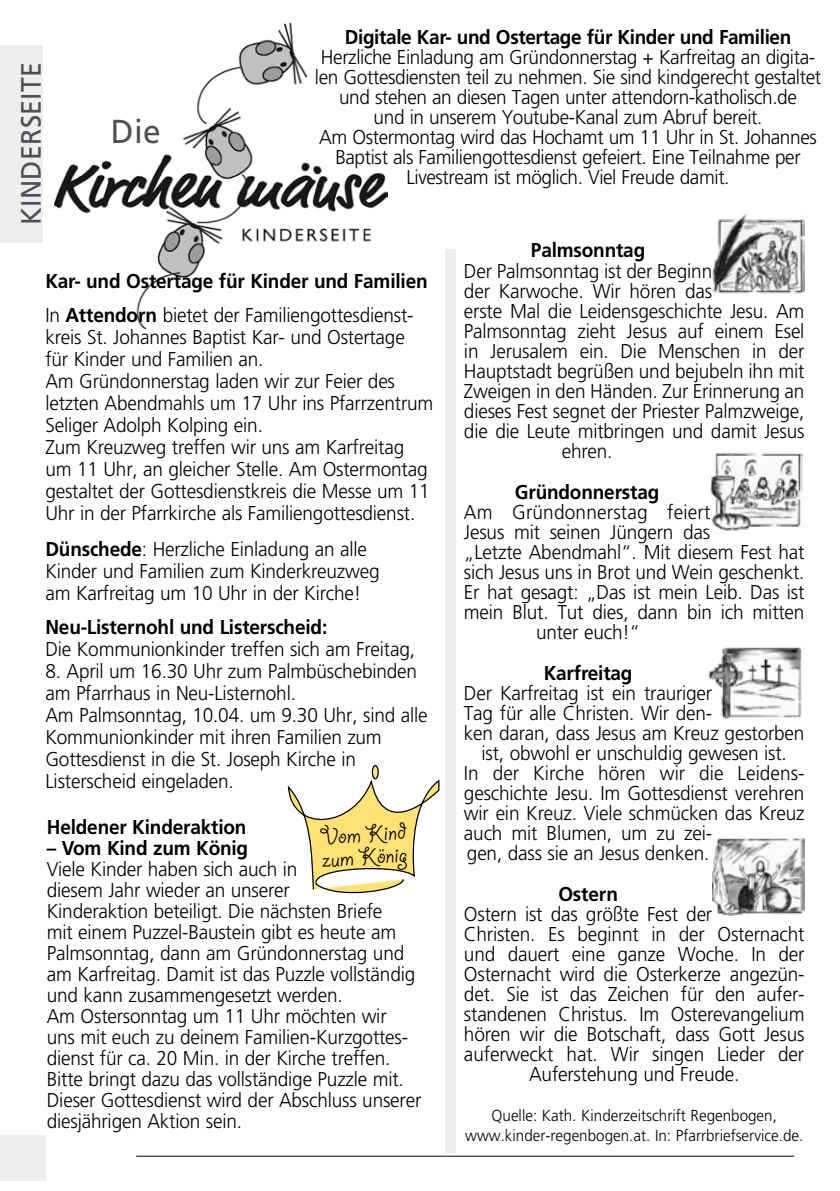
<style>
.page{position:relative;width:840px;height:1191px;background:#fff}
.page>*{position:absolute;margin:0;border:0;box-sizing:border-box;transform-origin:0 0}
.t1{font:33.2px "Frutiger";color:#504f53;scale:.95 1}
.t2{font:28px "Frutiger";letter-spacing:.01em;color:#504f53;scale:.95 1}
.t3{font:26px/22.6px "Giddyup Std";color:#000}
.t4{font:300 20px/22px "Frutiger";letter-spacing:-.01em;color:#000;scale:.95 1}
.t5{font:700 20px/34px "Frutiger";letter-spacing:-.01em;color:#000;scale:.95 1}
.t6{font:300 20px "Frutiger";letter-spacing:.01em;color:#000;scale:.95 1}
.t7{font:300 16px/20px "Frutiger";color:#000;text-align:center;scale:.95 1}
.s1{font-weight:300}
.s2{font-weight:700}
</style>
<div class="page">
<hr style="left:136px;top:1155px;width:657px;height:1px;background:#000">
<img style="left:708px;top:647px;width:94px;height:72px">
<div style="left:0;top:1135px;width:47px;height:46px;background:#edeeef"></div>
<div style="left:0;top:45px;width:42px;height:197px;background:#edeeef"></div>
<div style="left:445px;top:249px;width:10px;height:903px;background:#edeeef"></div>
<img style="left:55px;top:23px;width:332px;height:305px">
<img style="left:712px;top:214px;width:91px;height:80px">
<img style="left:712px;top:837px;width:92px;height:79px">
<img style="left:710px;top:452px;width:92px;height:78px">
<svg style="left:287px;top:777px;width:153px;height:117px"></svg>
<svg style="left:372px;top:765px;width:6px;height:13px"></svg>
<div style="left:371px;top:765px;width:7px;height:14px;border:1px solid #000;border-radius:50%"></div>
<h2 class="t2" style="left:15px;top:225px;width:172px;rotate:-90deg">KINDERSEITE</h2>
<h1 class="t1" style="left:111px;top:112px;width:54px">Die</h1>
<p class="t5" style="left:344px;top:20px;width:471px">Digitale Kar- und Ostertage für Kinder und Familien</p>
<p class="t4" style="left:315px;top:47px;width:534px;line-height:20px;text-align:center">Herzliche Einladung am Gründonnerstag + Karfreitag an digita&shy;len Gottesdiensten teil zu nehmen. Sie sind kindgerecht gestaltet und stehen an diesen Tagen unter attendorn-katholisch.de<br>und in unserem Youtube-Kanal zum Abruf bereit.<br>Am Ostermontag wird das Hochamt um 11 Uhr in St. Johannes Baptist als Familiengottesdienst gefeiert. Eine Teilnahme per Livestream ist möglich. Viel Freude damit.</p>
<p class="t5" style="left:45px;top:264px;width:403px">Kar- und Ostertage für Kinder und Familien<br><span class="s1">In</span> Attendorn <span class="s1">bietet der Familiengottesdienst-</span></p>
<p class="t4" style="left:45px;top:326px;width:409px">kreis St. Johannes Baptist Kar- und Ostertage<br>für Kinder und Familien an.<br>Am Gründonnerstag laden wir zur Feier des letzten Abendmahls um 17 Uhr ins Pfarrzentrum Seliger Adolph Kolping ein.<br>Zum Kreuzweg treffen wir uns am Karfreitag um 11 Uhr, an gleicher Stelle. Am Ostermontag gestaltet der Gottesdienstkreis die Messe um 11<br>Uhr in der Pfarrkirche als Familiengottesdienst.</p>
<p class="t4" style="left:45px;top:538px;width:353px"><span class="s2">Dünschede</span>: Herzliche Einladung an alle<br>Kinder und Familien zum Kinderkreuzweg am Karfreitag um 10 Uhr in der Kirche!</p>
<p class="t5" style="left:45px;top:610px;width:298px">Neu-Listernohl und Listerscheid:</p>
<p class="t4" style="left:45px;top:638px;width:390px">Die Kommunionkinder treffen sich am Freitag,</p>
<p class="t4" style="left:45px;top:660px;width:403px">8. April um 16.30 Uhr zum Palmbüschebinden am Pfarrhaus in Neu-Listernohl.<br>Am Palmsonntag, 10.04. um 9.30 Uhr, sind alle Kommunionkinder mit ihren Familien zum Gottesdienst in die St. Joseph Kirche in Listerscheid eingeladen.</p>
<p class="t5" style="left:47px;top:810px;width:211px">Heldener Kinderaktion</p>
<p class="t5" style="left:47px;top:831px;width:213px">– Vom Kind zum König</p>
<p class="t4" style="left:47px;top:858px;width:395px;line-height:21px">Viele Kinder haben sich auch in<br>diesem Jahr wieder an unserer<br>Kinderaktion beteiligt. Die nächsten Briefe<br>mit einem Puzzel-Baustein gibt es heute am Palmsonntag, dann am Gründonnerstag und am Karfreitag. Damit ist das Puzzle vollständig und kann zusammengesetzt werden.<br>Am Ostersonntag um 11 Uhr möchten wir<br>uns mit euch zu deinem Familien-Kurzgottes&shy;dienst für ca. 20 Min. in der Kirche treffen.<br>Bitte bringt dazu das vollständige Puzzle mit.<br>Dieser Gottesdienst wird der Abschluss unserer diesjährigen Aktion sein.</p>
<h3 class="t3" style="left:319px;top:826px;width:87px;rotate:-4deg">Vom Kind zum König</h3>
<p class="t5" style="left:530px;top:233px;width:122px">Palmsonntag</p>
<p class="t4" style="left:463px;top:259px;width:263px">Der Palmsonntag ist der Beginn</p>
<p class="t4" style="left:463px;top:279px;width:263px">der Karwoche. Wir hören das</p>
<p class="t4" style="left:463px;top:299px;width:360px">erste Mal die Leidensgeschichte Jesu. Am</p>
<p class="t4" style="left:463px;top:319px;width:360px">Palmsonntag zieht Jesus auf einem Esel</p>
<p class="t4" style="left:463px;top:339px;width:360px">in Jerusalem ein. Die Menschen in der</p>
<p class="t4" style="left:463px;top:359px;width:360px">Hauptstadt begrüßen und bejubeln ihn mit</p>
<p class="t4" style="left:463px;top:379px;width:360px">Zweigen in den Händen. Zur Erinnerung an</p>
<p class="t4" style="left:463px;top:399px;width:360px">dieses Fest segnet der Priester Palmzweige,</p>
<p class="t4" style="left:463px;top:419px;width:360px">die die Leute mitbringen und damit Jesus</p>
<p class="t4" style="left:561px;top:439px;width:55px">ehren.</p>
<p class="t5" style="left:514px;top:474px;width:153px">Gründonnerstag</p>
<p class="t6" style="left:463px;top:500px;width:261px">Am Gründonnerstag feiert</p>
<p class="t4" style="left:463px;top:520px;width:260px">Jesus mit seinen Jüngern das</p>
<p class="t4" style="left:463px;top:540px;width:360px">„Letzte Abendmahl“. Mit diesem Fest hat</p>
<p class="t4" style="left:463px;top:560px;width:360px">sich Jesus uns in Brot und Wein geschenkt.</p>
<p class="t4" style="left:463px;top:580px;width:360px">Er hat gesagt: „Das ist mein Leib. Das ist</p>
<p class="t4" style="left:463px;top:600px;width:360px">mein Blut. Tut dies, dann bin ich mitten</p>
<p class="t4" style="left:535px;top:620px;width:111px">unter euch!“</p>
<p class="t5" style="left:543px;top:655px;width:95px">Karfreitag</p>
<p class="t4" style="left:463px;top:681px;width:263px">Der Karfreitag ist ein trauriger</p>
<p class="t4" style="left:463px;top:701px;width:263px">Tag für alle Christen. Wir den-</p>
<p class="t4" style="left:463px;top:721px;width:360px">ken daran, dass Jesus am Kreuz gestorben</p>
<p class="t4" style="left:481px;top:741px;width:323px">ist, obwohl er unschuldig gewesen ist.</p>
<p class="t4" style="left:463px;top:761px;width:360px">In der Kirche hören wir die Leidens-</p>
<p class="t4" style="left:463px;top:781px;width:360px">geschichte Jesu. Im Gottesdienst verehren</p>
<p class="t4" style="left:463px;top:801px;width:360px">wir ein Kreuz. Viele schmücken das Kreuz</p>
<p class="t4" style="left:463px;top:821px;width:263px">auch mit Blumen, um zu zei-</p>
<p class="t4" style="left:466px;top:841px;width:256px">gen, dass sie an Jesus denken.</p>
<p class="t5" style="left:558px;top:876px;width:64px">Ostern</p>
<p class="t4" style="left:463px;top:902px;width:263px">Ostern ist das größte Fest der</p>
<p class="t4" style="left:463px;top:922px;width:360px">Christen. Es beginnt in der Osternacht</p>
<p class="t4" style="left:463px;top:942px;width:360px">und dauert eine ganze Woche. In der</p>
<p class="t4" style="left:463px;top:962px;width:360px">Osternacht wird die Osterkerze angezün-</p>
<p class="t4" style="left:463px;top:982px;width:360px">det. Sie ist das Zeichen für den aufer-</p>
<p class="t4" style="left:463px;top:1002px;width:360px">standenen Christus. Im Osterevangelium</p>
<p class="t4" style="left:463px;top:1022px;width:360px">hören wir die Botschaft, dass Gott Jesus</p>
<p class="t4" style="left:463px;top:1042px;width:359px">auferweckt hat. Wir singen Lieder der</p>
<p class="t4" style="left:529px;top:1062px;width:223px">Auferstehung und Freude.</p>
<p class="t7" style="left:465px;top:1105px;width:357px">Quelle: Kath. Kinderzeitschrift Regenbogen, www.kinder-regenbogen.at. In: Pfarrbriefservice.de.</p>
</div>
